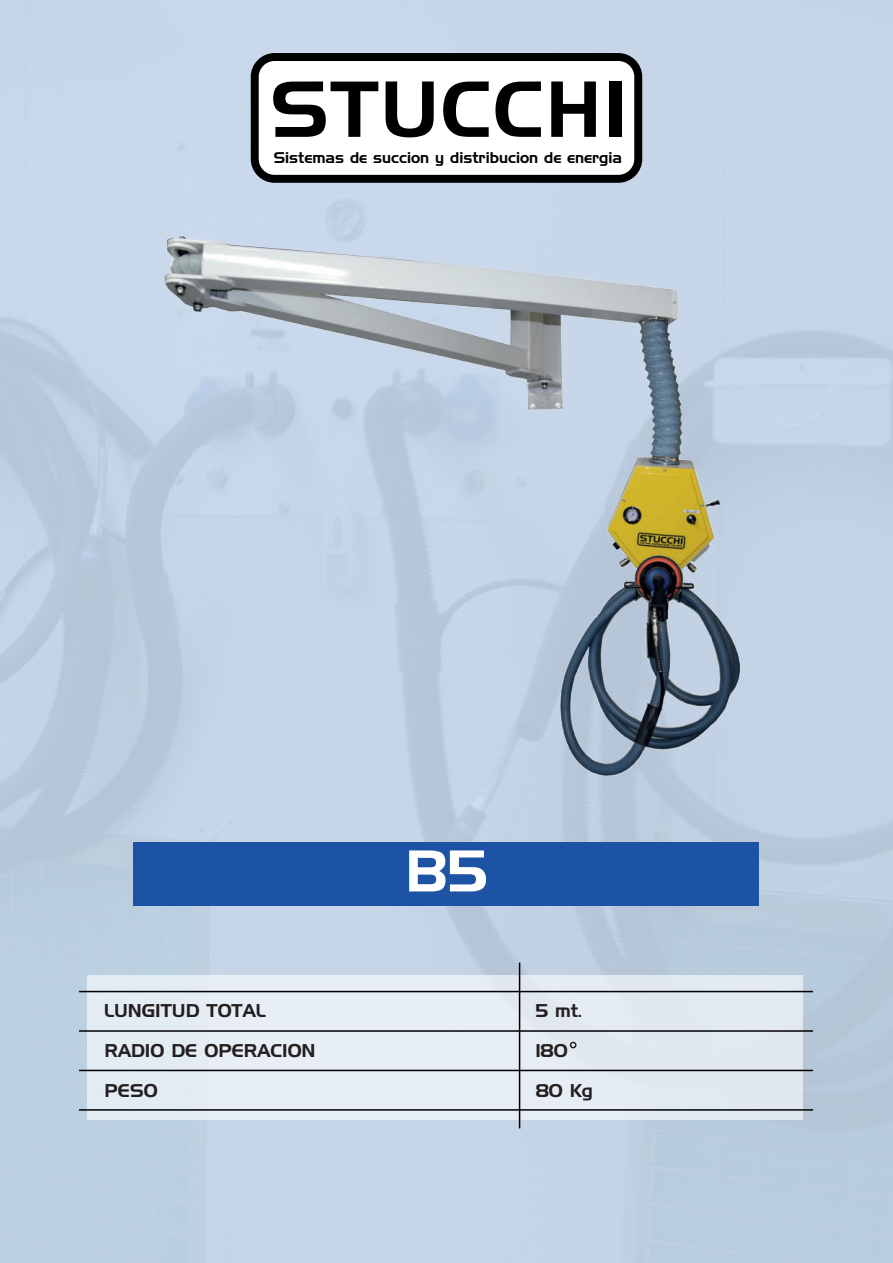
<style>
.page{position:relative;width:893px;height:1263px;background:#fff}
.page>*{position:absolute;margin:0;border:0;box-sizing:border-box;transform-origin:0 0}
.t1{font:57.15px "Handel Gothic";color:#fff}
.t2{font:18px "Handel Gothic";color:#231f20}
.t3{font:15.15px "Handel Gothic";color:#000001}
</style>
<div class="page">
<div style="left:0;top:0;width:893px;height:1263px;background:linear-gradient(to bottom,#c7d6e8,#b9ccdd)"></div>
<div style="left:133px;top:842px;width:626px;height:64px;background:#1c53a4"></div>
<img style="left:163px;top:229px;width:580px;height:551px">
<div style="left:88px;top:975px;width:715px;height:144px;background:#e5ecf3"></div>
<hr style="left:79px;top:991px;width:734px;height:1px;background:#000001">
<hr style="left:79px;top:1030px;width:734px;height:2px;background:#000001">
<hr style="left:79px;top:1070px;width:734px;height:1px;background:#000001">
<hr style="left:79px;top:1109px;width:734px;height:2px;background:#000001">
<hr style="left:519px;top:962px;width:1px;height:166px;background:#000001">
<svg style="left:570px;top:1042px;width:6px;height:6px"></svg>
<div style="left:251px;top:53px;width:391px;height:130px;background:#000001;border-radius:24px"></div>
<div style="left:259px;top:61px;width:375px;height:114px;background:#fff;border-radius:16px"></div>
<div style="left:609px;top:81px;width:12px;height:56px;background:#000001"></div>
<svg style="left:551px;top:81px;width:45px;height:56px"></svg>
<svg style="left:495px;top:81px;width:46px;height:56px"></svg>
<svg style="left:443px;top:81px;width:46px;height:56px"></svg>
<svg style="left:386px;top:81px;width:48px;height:56px"></svg>
<svg style="left:273px;top:81px;width:105px;height:56px"></svg>
<p class="t3" style="left:274px;top:151px;width:350px">Sistemas de succion y distribucion de energia</p>
<h1 class="t1" style="left:405px;top:845px;width:84px">B5</h1>
<p class="t2" style="left:104px;top:1002px;width:163px">LUNGITUD TOTAL</p>
<p class="t2" style="left:536px;top:1002px;width:48px">5 mt.</p>
<p class="t2" style="left:105px;top:1042px;width:212px">RADIO DE OPERACION</p>
<p class="t2" style="left:536px;top:1042px;width:33px">180</p>
<p class="t2" style="left:105px;top:1082px;width:55px">PESO</p>
<p class="t2" style="left:536px;top:1082px;width:59px">80 Kg</p>
</div>
